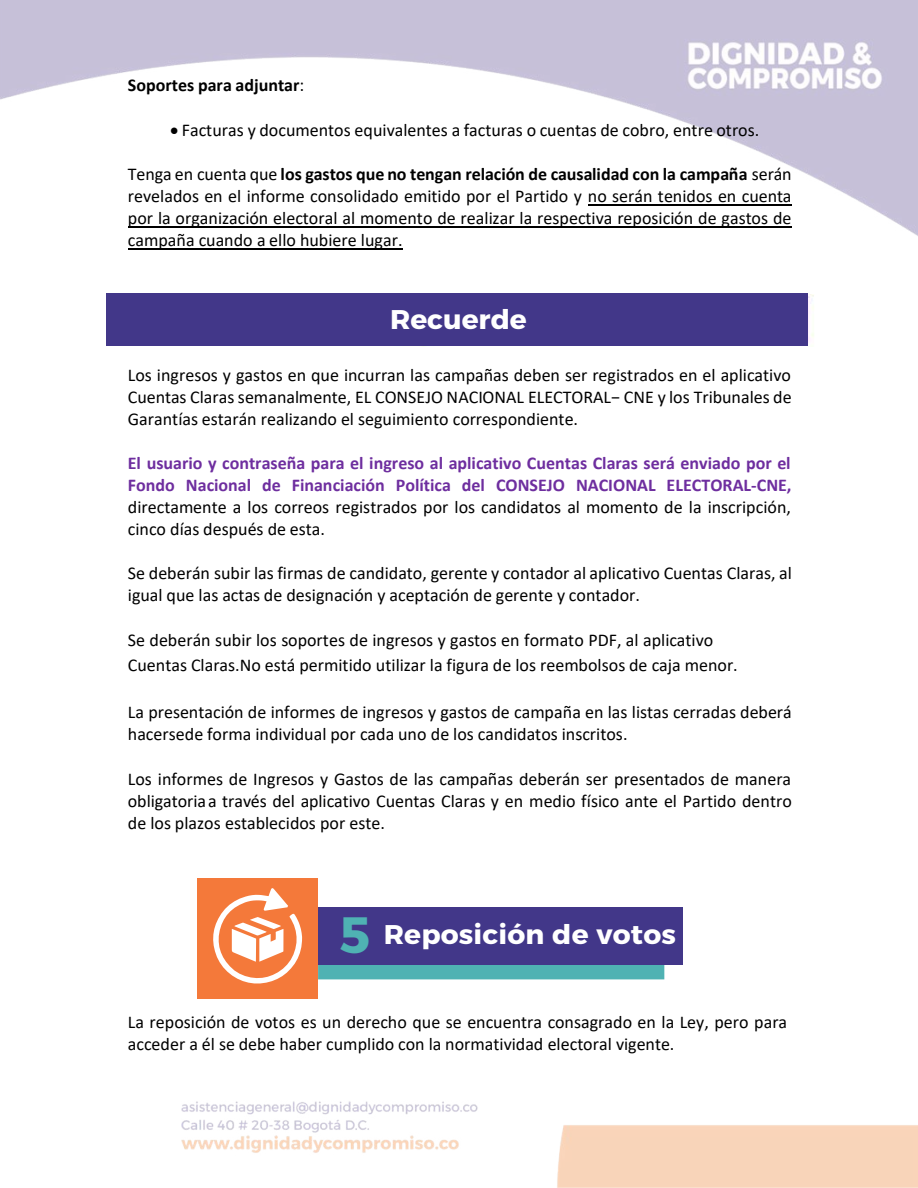
<style>
.page{position:relative;width:918px;height:1188px;background:#fff}
.page>*{position:absolute;margin:0;border:0;box-sizing:border-box;transform-origin:0 0}
.t1{font:27px "Alexandria";letter-spacing:.005em;color:#fff;scale:1.04 1}
.t2{font:27px "Verdana";color:#fff}
.t3{font:18px/21.9px "Calibri";color:#000}
.t4{font:700 18px/22.2px "Calibri";color:#6e2e9f}
.t5{font:700 18px "Calibri";color:#000}
.s1{font-weight:400}
.s2{font-weight:700}
.s3{font-size:51px;color:#4fb2b3}
</style>
<div class="page">
<img style="left:0;top:0;width:918px;height:250px">
<img style="left:181px;top:1101px;width:737px;height:87px">
<hr style="left:588px;top:204px;width:204px;height:1px;background:#000">
<hr style="left:128px;top:226px;width:664px;height:1px;background:#000">
<hr style="left:128px;top:248px;width:274px;height:1px;background:#000">
<img style="left:128px;top:295px;width:686px;height:51px">
<div style="left:318px;top:965px;width:346px;height:14px;background:#4fb2b3"></div>
<div style="left:318px;top:907px;width:365px;height:58px;background:#423789"></div>
<div style="left:197px;top:878px;width:121px;height:121px;background:#f4793a"></div>
<svg style="left:213px;top:888px;width:89px;height:95px"></svg>
<div style="left:107px;top:293px;width:701px;height:52px;background:#423789"></div>
<p class="t5" style="left:128px;top:72px;width:178px">Soportes para adjuntar<span class="s1">:</span></p>
<p class="t3" style="left:170px;top:119px;width:591px">• Facturas y documentos equivalentes a facturas o cuentas de cobro, entre otros.</p>
<p class="t3" style="left:128px;top:162px;width:665px;text-align:justify">Tenga en cuenta que <span class="s2">los gastos que no tengan relación de causalidad con la campaña</span> serán revelados en el informe consolidado emitido por el Partido y no serán tenidos en cuenta por la organización electoral al momento de realizar la respectiva reposición de gastos de campaña cuando a ello hubiere lugar.</p>
<h1 class="t1" style="left:390px;top:304px;width:133px">Recuerde</h1>
<p class="t3" style="left:128px;top:364px;width:665px;text-align:justify">Los ingresos y gastos en que incurran las campañas deben ser registrados en el aplicativo Cuentas Claras semanalmente, EL CONSEJO NACIONAL ELECTORAL− CNE y los Tribunales de Garantías estarán realizando el seguimiento correspondiente.</p>
<p class="t4" style="left:128px;top:451px;width:665px">El usuario y contraseña para el ingreso al aplicativo Cuentas Claras será enviado por el<br>Fondo Nacional de Financiación Política del CONSEJO NACIONAL ELECTORAL-CNE,</p>
<p class="t3" style="left:128px;top:496px;width:665px">directamente a los correos registrados por los candidatos al momento de la inscripción, cinco días después de esta.</p>
<p class="t3" style="left:128px;top:561px;width:665px">Se deberán subir las firmas de candidato, gerente y contador al aplicativo Cuentas Claras, al igual que las actas de designación y aceptación de gerente y contador.</p>
<p class="t3" style="left:128px;top:626px;width:611px;line-height:25.3px">Se deberán subir los soportes de ingresos y gastos en formato PDF, al aplicativo<br>Cuentas Claras.No está permitido utilizar la figura de los reembolsos de caja menor.</p>
<p class="t3" style="left:128px;top:701px;width:666px">La presentación de informes de ingresos y gastos de campaña en las listas cerradas deberá hacersede forma individual por cada uno de los candidatos inscritos.</p>
<p class="t3" style="left:128px;top:768px;width:666px;text-align:justify">Los informes de Ingresos y Gastos de las campañas deberán ser presentados de manera obligatoriaa través del aplicativo Cuentas Claras y en medio físico ante el Partido dentro de los plazos establecidos por este.</p>
<h1 class="t1" style="left:339px;top:919px;width:325px"><span class="s3">5</span> Reposición de votos</h1>
<h1 class="t2" style="left:335px;top:928px;width:324px"><span class="s3">5</span> Reposición de votos</h1>
<p class="t3" style="left:128px;top:1010px;width:661px">La reposición de votos es un derecho que se encuentra consagrado en la Ley, pero para acceder a él se debe haber cumplido con la normatividad electoral vigente.</p>
</div>
